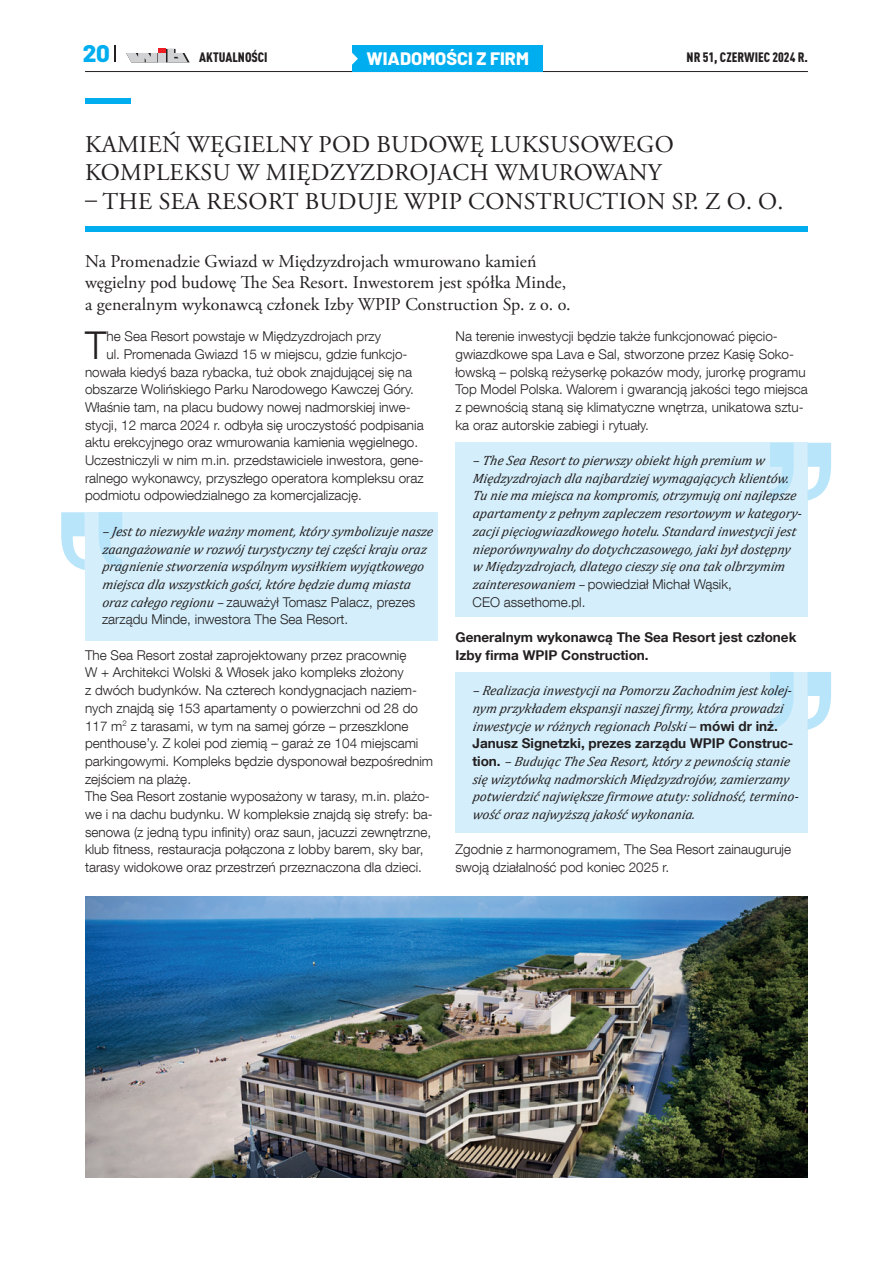
<style>
.page{position:relative;width:893px;height:1263px;background:#fff}
.page>*{position:absolute;margin:0;border:0;box-sizing:border-box;transform-origin:0 0}
.t1{font:300 38.25px "Helvetica Neue LT Com";color:#231f20}
.t2{font:24px/28.8px "Adobe Garamond Pro";letter-spacing:.015em;color:#231f20}
.t3{font:800 24px "Barlow";color:#00aeef}
.t4{font:18px/21.6px "Adobe Garamond Pro";color:#231f20}
.t5{font:800 18px "Barlow";color:#fff}
.t6{font:300 13.5px/17.7px "Helvetica Neue LT Com";color:#231f20}
.t7{font:italic 13.5px/17.7px "Cambria";color:#231f20}
.t8{font:700 13.5px/17.7px "Helvetica Neue LT Com";color:#231f20}
.t9{font:900 condensed 13.5px "DIN Pro";color:#231f20}
.s1{font-family:"Cambria";font-weight:400;font-style:italic}
.s2{font-family:"Helvetica Neue LT Com";font-weight:300;font-style:normal}
.s3{font-family:"Helvetica Neue LT Com";font-weight:700;font-style:normal}
</style>
<div class="page">
<svg style="left:126px;top:49px;width:64px;height:13px"></svg>
<svg style="left:114px;top:45px;width:1px;height:17px"></svg>
<hr style="left:85px;top:71px;width:723px;height:1px;background:#231f20">
<div style="left:85px;top:512px;width:352px;height:129px;background:#d4effb"></div>
<div style="left:455px;top:443px;width:353px;height:174px;background:#d4effb"></div>
<div style="left:455px;top:672px;width:353px;height:160px;background:#d4effb"></div>
<svg style="left:61px;top:512px;width:61px;height:58px"></svg>
<svg style="left:770px;top:443px;width:61px;height:58px"></svg>
<svg style="left:770px;top:672px;width:61px;height:58px"></svg>
<div style="left:352px;top:45px;width:191px;height:27px;background:#00aeef"></div>
<svg style="left:352px;top:52px;width:6px;height:13px"></svg>
<div style="left:85px;top:98px;width:45px;height:6px;background:#00aeef"></div>
<div style="left:85px;top:226px;width:723px;height:6px;background:#00aeef"></div>
<img style="left:85px;top:896px;width:723px;height:282px">
<h2 class="t3" style="left:83px;top:36px;width:28px">20</h2>
<p class="t9" style="left:199px;top:47px;width:70px">AKTUALNOŚCI</p>
<h3 class="t5" style="left:367px;top:45px;width:164px">WIADOMOŚCI Z FIRM</h3>
<p class="t9" style="left:687px;top:47px;width:123px">NR 51, CZERWIEC 2024 R.</p>
<h2 class="t2" style="left:85px;top:130px;width:590px">KAMIEŃ WĘGIELNY POD BUDOWĘ LUKSUSOWEGO<br>KOMPLEKSU W MIĘDZYZDROJACH WMUROWANY</h2>
<h2 class="t2" style="left:85px;top:188px;width:700px">– THE SEA RESORT BUDUJE WPIP CONSTRUCTION SP. Z O. O.</h2>
<h3 class="t4" style="left:85px;top:251px;width:487px">Na Promenadzie Gwiazd w Międzyzdrojach wmurowano kamień węgielny pod budowę The Sea Resort. Inwestorem jest spółka Minde, a generalnym wykonawcą członek Izby WPIP Construction Sp. z o. o.</h3>
<h1 class="t1" style="left:85px;top:322px;width:23px">T</h1>
<p class="t6" style="left:107px;top:327px;width:276px">he Sea Resort powstaje w Międzyzdrojach przy</p>
<p class="t6" style="left:107px;top:345px;width:303px">ul. Promenada Gwiazd 15 w miejscu, gdzie funkcjo-</p>
<p class="t6" style="left:85px;top:363px;width:329px">nowała kiedyś baza rybacka, tuż obok znajdującej się na</p>
<p class="t6" style="left:85px;top:380px;width:330px">obszarze Wolińskiego Parku Narodowego Kawczej Góry.</p>
<p class="t6" style="left:85px;top:398px;width:327px">Właśnie tam, na placu budowy nowej nadmorskiej inwe-</p>
<p class="t6" style="left:85px;top:416px;width:340px">stycji, 12 marca 2024 r. odbyła się uroczystość podpisania</p>
<p class="t6" style="left:85px;top:433px;width:335px">aktu erekcyjnego oraz wmurowania kamienia węgielnego.</p>
<p class="t6" style="left:85px;top:451px;width:340px">Uczestniczyli w nim m.in. przedstawiciele inwestora, gene-</p>
<p class="t6" style="left:85px;top:469px;width:340px">ralnego wykonawcy, przyszłego operatora kompleksu oraz</p>
<p class="t6" style="left:85px;top:486px;width:278px">podmiotu odpowiedzialnego za komercjalizację.</p>
<p class="t7" style="left:102px;top:522px;width:335px">– Jestto niezwykle ważny moment, który symbolizuje nasze zaang ażowanie w rozwój turystyczny tej częścikraju oraz p rag nienie stworzenia wsp ólnym wysiłkiem wyjątkoweg o miejsca dla wszystkich g ości, które będzie dumą miasta</p>
<p class="t6" style="left:102px;top:593px;width:315px"><span class="s1">oraz całego regionu –</span> zauważył Tomasz Palacz, prezes zarządu Minde, inwestora The Sea Resort.</p>
<p class="t6" style="left:85px;top:646px;width:350px">The Sea Resort został zaprojektowany przez pracownię<br>W + Architekci Wolski &amp; Włosek jako kompleks złożony<br>z dwóch budynków. Na czterech kondygnacjach naziem&shy;nych znajdą się 153 apartamenty o powierzchni od 28 do 117 m<sup>2</sup> z tarasami, w tym na samej górze – przeszklone penthouse’y. Z kolei pod ziemią – garaż ze 104 miejscami parkingowymi. Kompleks będzie dysponował bezpośrednim zejściem na plażę.<br>The Sea Resort zostanie wyposażony w tarasy, m.in. plażo&shy;we i na dachu budynku. W kompleksie znajdą się strefy: ba&shy;senowa (z jedną typu infinity) oraz saun, jacuzzi zewnętrzne, klub fitness, restauracja połączona z lobby barem, sky bar, tarasy widokowe oraz przestrzeń przeznaczona dla dzieci.</p>
<p class="t6" style="left:455px;top:327px;width:354px">Na terenie inwestycji będzie także funkcjonować pięcio&shy;gwiazdkowe spa Lava e Sal, stworzone przez Kasię Soko&shy;łowską – polską reżyserkę pokazów mody, jurorkę programu Top Model Polska. Walorem i gwarancją jakości tego miejsca z pewnością staną się klimatyczne wnętrza, unikatowa sztu&shy;ka oraz autorskie zabiegi i rytuały.</p>
<p class="t7" style="left:472px;top:451px;width:333px">– The Sea Resortto p ierwszy obiekthig h p remium w Międzyzdrojach dla najbardziej wy mag ających klientów.<br>Tu nie ma miejsca na komp romis, otrzymują oninajlepsze ap artamenty z p ełnym zap leczem resortowym w kateg ory - zacjip ięciog wiazdkoweg o hotelu.Standard inwestycjijest niep orównywalny do dotychczasoweg o, jakibył dostęp ny w Międzyzdrojach, dlateg o cieszy się ona tak olbrzy mim</p>
<p class="t6" style="left:472px;top:575px;width:261px"><span class="s1">zainteresowaniem –</span> powiedział Michał Wąsik,<br>CEO assethome.pl.</p>
<p class="t8" style="left:455px;top:628px;width:342px">Generalnym wykonawcą The Sea Resort jest członek<br>Izby firma WPIP Construction.</p>
<p class="t7" style="left:472px;top:681px;width:323px">– Realizacja inwestycjina Pomorzu Zachodnim jestkolej&shy;nym p rzykładem eksp ansjinaszej firmy, która p rowadzi inwestycje w różnych reg ionach Polski<span class="s2">–</span> <span class="s3">m ó w i d r i n ż .</span></p>
<p class="t8" style="left:472px;top:734px;width:322px">Janusz Signetzki, prezes zarządu WPIP Construc-</p>
<p class="t7" style="left:472px;top:752px;width:330px"><span class="s3">t i o n .</span> – Budując The Sea Resort, który z p ewnością stanie się wizy tówką nadmorskich Międzyzdrojów, zamierzamy<br>p otwierdzić największe firmowe atuty:solidność, termino&shy;wość oraz najwyższą jakość wykonania.</p>
<p class="t6" style="left:455px;top:840px;width:337px">Zgodnie z harmonogramem, The Sea Resort zainauguruje swoją działalność pod koniec 2025 r.</p>
</div>
